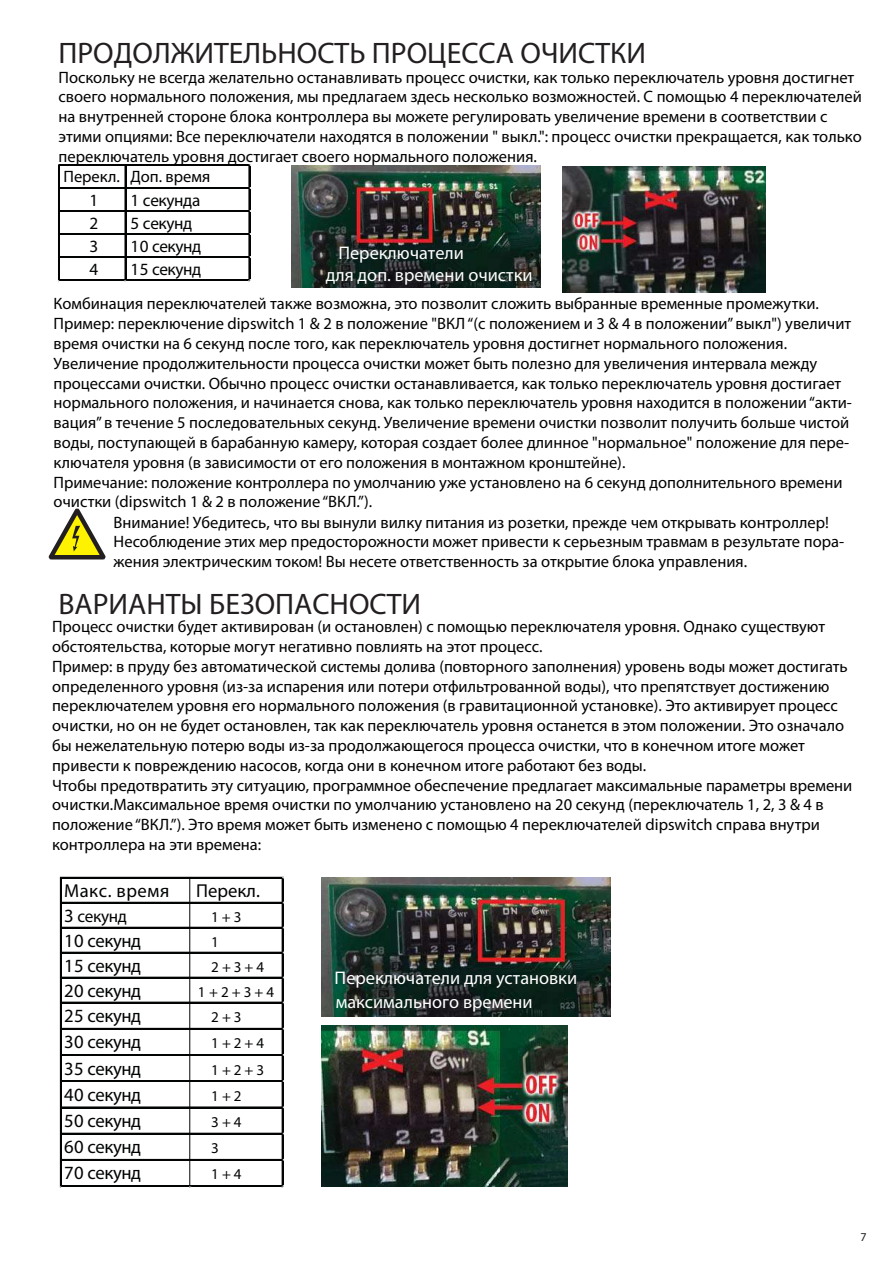
<style>
.page{position:relative;width:893px;height:1263px;background:#fff}
.page>*{position:absolute;margin:0;border:0;box-sizing:border-box;transform-origin:0 0}
.t1{font:29.7px "Myriad Pro";color:#231f20}
.t2{font:18.75px "Myriad Pro";letter-spacing:-.02em;color:#020303}
.t3{font:18.75px "Myriad Pro";letter-spacing:.03em;color:#020303}
.t4{font:18.3px/21.9px "Myriad Pro";color:#fff}
.t5{font:17.25px "Myriad Pro";letter-spacing:-.02em;color:#020303}
.t6{font:16.5px/19.8px "Myriad Pro";color:#000}
.t7{font:15px "Myriad Pro";color:#020303}
.t8{font:12px "Myriad Pro";color:#1d1d1b}
.s1{font-size:18.75px}
</style>
<div class="page">
<hr style="left:60px;top:165px;width:190px;height:1px;background:#020303">
<hr style="left:60px;top:188px;width:190px;height:1px;background:#020303">
<hr style="left:60px;top:210px;width:190px;height:1px;background:#020303">
<hr style="left:60px;top:211px;width:190px;height:1px;background:#020303">
<hr style="left:60px;top:233px;width:190px;height:1px;background:#020303">
<hr style="left:60px;top:234px;width:190px;height:1px;background:#020303">
<hr style="left:60px;top:256px;width:190px;height:1px;background:#020303">
<hr style="left:60px;top:257px;width:190px;height:1px;background:#020303">
<hr style="left:58px;top:165px;width:2px;height:116px;background:#020303">
<hr style="left:125px;top:166px;width:1px;height:115px;background:#020303">
<hr style="left:60px;top:279px;width:190px;height:1px;background:#020303">
<hr style="left:60px;top:280px;width:190px;height:1px;background:#020303">
<hr style="left:249px;top:166px;width:1px;height:115px;background:#020303">
<img style="left:291px;top:166px;width:250px;height:121px">
<svg style="left:48px;top:508px;width:58px;height:52px"></svg>
<hr style="left:62px;top:877px;width:221px;height:2px;background:#020303">
<hr style="left:62px;top:902px;width:221px;height:2px;background:#020303">
<hr style="left:62px;top:927px;width:221px;height:1px;background:#020303">
<hr style="left:62px;top:952px;width:221px;height:1px;background:#020303">
<hr style="left:62px;top:977px;width:221px;height:1px;background:#020303">
<hr style="left:62px;top:1002px;width:221px;height:1px;background:#020303">
<hr style="left:62px;top:1028px;width:221px;height:2px;background:#020303">
<hr style="left:62px;top:1054px;width:221px;height:1px;background:#020303">
<hr style="left:62px;top:1055px;width:221px;height:1px;background:#020303">
<hr style="left:62px;top:1081px;width:221px;height:1px;background:#020303">
<hr style="left:62px;top:1107px;width:221px;height:1px;background:#020303">
<hr style="left:62px;top:1133px;width:221px;height:1px;background:#020303">
<hr style="left:62px;top:1159px;width:221px;height:2px;background:#020303">
<hr style="left:60px;top:877px;width:2px;height:310px;background:#020303">
<hr style="left:189px;top:879px;width:1px;height:308px;background:#020303">
<hr style="left:62px;top:1185px;width:221px;height:1px;background:#020303">
<hr style="left:62px;top:1186px;width:221px;height:1px;background:#020303">
<hr style="left:282px;top:879px;width:1px;height:308px;background:#020303">
<img style="left:322px;top:877px;width:289px;height:140px">
<img style="left:563px;top:167px;width:203px;height:125px">
<img style="left:322px;top:1025px;width:245px;height:161px">
<h1 class="t1" style="left:58px;top:35px;width:589px">ПРОДОЛЖИТЕЛЬНОСТЬ ПРОЦЕССА ОЧИСТКИ</h1>
<p class="t6" style="left:59px;top:67px;width:805px">Поскольку не всегда желательно останавливать процесс очистки, как только переключатель уровня достигнет своего нормального положения, мы предлагаем здесь несколько возможностей. С помощью 4 переключателей на внутренней стороне блока контроллера вы можете регулировать увеличение времени в соответствии с этими опциями: Все переключатели находятся в положении " выкл.": процесс очистки прекращается, как только переключатель уровня достигает своего нормального положения.</p>
<p class="t6" style="left:63px;top:166px;width:148px">Перекл. Доп. время</p>
<p class="t5" style="left:89px;top:190px;width:10px">1</p>
<p class="t5" style="left:131px;top:190px;width:71px">1 секунда</p>
<p class="t5" style="left:89px;top:213px;width:10px">2</p>
<p class="t5" style="left:131px;top:213px;width:63px">5 секунд</p>
<p class="t5" style="left:89px;top:236px;width:10px">3</p>
<p class="t5" style="left:131px;top:236px;width:72px">10 секунд</p>
<p class="t5" style="left:89px;top:259px;width:10px">4</p>
<p class="t5" style="left:131px;top:259px;width:72px">15 секунд</p>
<p class="t4" style="left:326px;top:242px;width:208px;text-indent:13px">Переключатели<br>для доп. времени очистки</p>
<p class="t6" style="left:54px;top:294px;width:800px">Комбинация переключателей также возможна, это позволит сложить выбранные временные промежутки.<br>Пример: переключение dipswitch 1 &amp; 2 в положение "ВКЛ “(с положением и 3 &amp; 4 в положении” выкл") увеличит время очистки на 6 секунд после того, как переключатель уровня достигнет нормального положения.<br>Увеличение продолжительности процесса очистки может быть полезно для увеличения интервала между процессами очистки. Обычно процесс очистки останавливается, как только переключатель уровня достигает нормального положения, и начинается снова, как только переключатель уровня находится в положении “акти&shy;вация” в течение 5 последовательных секунд. Увеличение времени очистки позволит получить больше чистой воды, поступающей в барабанную камеру, которая создает более длинное "нормальное" положение для пере&shy;ключателя уровня (в зависимости от его положения в монтажном кронштейне).<br>Примечание: положение контроллера по умолчанию уже установлено на 6 секунд дополнительного времени очистки (dipswitch 1 &amp; 2 в положение “ВКЛ.”).</p>
<p class="t6" style="left:114px;top:512px;width:732px">Внимание! Убедитесь, что вы вынули вилку питания из розетки, прежде чем открывать контроллер!<br>Несоблюдение этих мер предосторожности может привести к серьезным травмам в результате пора&shy;жения электрическим током! Вы несете ответственность за открытие блока управления.</p>
<h1 class="t1" style="left:58px;top:585px;width:364px">ВАРИАНТЫ БЕЗОПАСНОСТИ</h1>
<p class="t6" style="left:52px;top:616px;width:802px">Процесс очистки будет активирован (и остановлен) с помощью переключателя уровня. Однако существуют обстоятельства, которые могут негативно повлиять на этот процесс.<br>Пример: в пруду без автоматической системы долива (повторного заполнения) уровень воды может достигать определенного уровня (из-за испарения или потери отфильтрованной воды), что препятствует достижению переключателем уровня его нормального положения (в гравитационной установке). Это активирует процесс очистки, но он не будет остановлен, так как переключатель уровня останется в этом положении. Это означало бы нежелательную потерю воды из-за продолжающегося процесса очистки, что в конечном итоге может привести к повреждению насосов, когда они в конечном итоге работают без воды.<br>Чтобы предотвратить эту ситуацию, программное обеспечение предлагает максимальные параметры времени очистки.Максимальное время очистки по умолчанию установлено на 20 секунд (переключатель 1, 2, 3 &amp; 4 в положение “ВКЛ.”). Это время может быть изменено с помощью 4 переключателей dipswitch справа внутри контроллера на эти времена:</p>
<p class="t3" style="left:64px;top:879px;width:107px">Макс. время</p>
<p class="t2" style="left:196px;top:879px;width:65px">Перекл.</p>
<p class="t5" style="left:64px;top:906px;width:64px"><span class="s1">3</span> секунд</p>
<p class="t7" style="left:211px;top:908px;width:32px">1+3</p>
<p class="t2" style="left:64px;top:929px;width:79px">10 секунд</p>
<p class="t7" style="left:211px;top:933px;width:9px">1</p>
<p class="t2" style="left:64px;top:954px;width:79px">15 секунд</p>
<p class="t7" style="left:211px;top:958px;width:54px">2+3+4</p>
<p class="t2" style="left:64px;top:979px;width:79px">20 секунд</p>
<p class="t7" style="left:198px;top:983px;width:78px">1 +2+3+4</p>
<p class="t2" style="left:64px;top:1004px;width:79px">25 секунд</p>
<p class="t7" style="left:211px;top:1008px;width:32px">2+3</p>
<p class="t2" style="left:64px;top:1030px;width:79px">30 секунд</p>
<p class="t7" style="left:211px;top:1034px;width:54px">1+2+4</p>
<p class="t2" style="left:64px;top:1057px;width:79px">35 секунд</p>
<p class="t7" style="left:211px;top:1060px;width:54px">1+2+3</p>
<p class="t2" style="left:64px;top:1083px;width:79px">40 секунд</p>
<p class="t7" style="left:211px;top:1086px;width:32px">1+2</p>
<p class="t2" style="left:64px;top:1109px;width:79px">50 секунд</p>
<p class="t7" style="left:211px;top:1113px;width:32px">3+4</p>
<p class="t2" style="left:64px;top:1135px;width:79px">60 секунд</p>
<p class="t7" style="left:211px;top:1139px;width:9px">3</p>
<p class="t2" style="left:64px;top:1162px;width:79px">70 секунд</p>
<p class="t7" style="left:211px;top:1165px;width:32px">1+4</p>
<p class="t4" style="left:335px;top:965px;width:244px;line-height:24.3px">Переключатели для установки максимального времени</p>
<p class="t8" style="left:860px;top:1230px;width:8px">7</p>
</div>
